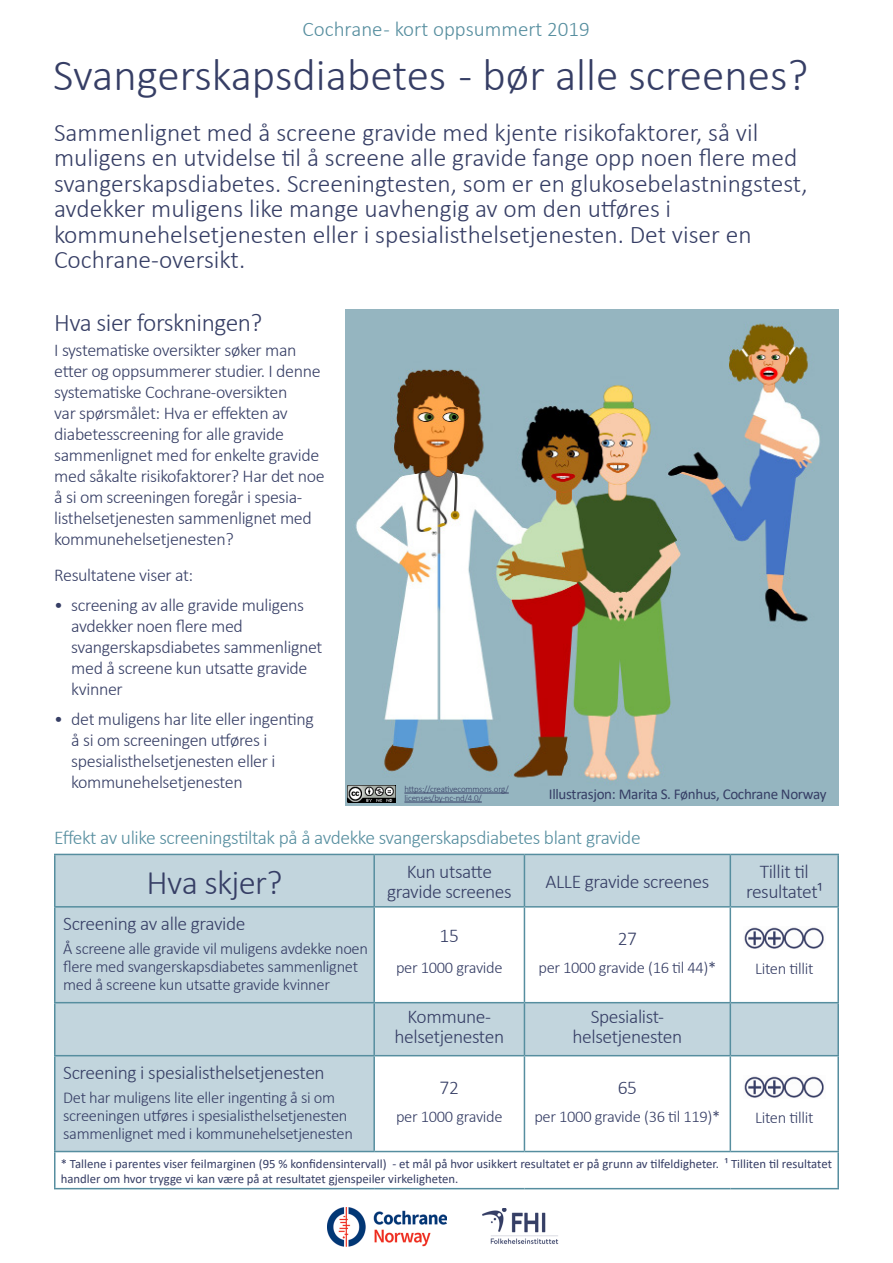
<style>
.page{position:relative;width:893px;height:1263px;background:#fff}
.page>*{position:absolute;margin:0;border:0;box-sizing:border-box;transform-origin:0 0}
.Tittel{font:300 45px "Calibri";color:#363e65}
.Overskrifter{font:300 34.5px "Calibri";letter-spacing:-.02em;color:#363e65}
.Ingress{font:300 25.5px/25.5px "Calibri";color:#363e65}
.Overskrifter-2{font:300 25.5px "Calibri";letter-spacing:-.02em;color:#363e65}
.Topptekst{font:300 21px "Calibri";color:#568e9f}
.Tabelloverskrift_1{font:300 19.5px/19.5px "Calibri";letter-spacing:-.02em;color:#363e65;text-align:center}
.Overskrifter-3{font:300 19.5px "Calibri";letter-spacing:-.02em;color:#568e9f}
.tabelloverskrift_2{font:300 19.5px "Calibri";letter-spacing:-.02em;color:#363e65}
.Store_tall_tabell{font:300 19.5px "Calibri";color:#363e65}
.Matteskt{font:300 18px/21px "Calibri";letter-spacing:-.02em;color:#363e65}
.tabelltekst{font:300 16.5px/18px "Calibri";letter-spacing:-.02em;color:#363e65}
.Tabelltekst_2_for_ta{font:300 16.5px "Calibri";letter-spacing:-.02em;color:#363e65}
.Figurtekst{font:15px "Calibri";letter-spacing:-.02em;color:#363e65}
.Figurtekst-2{font:12.75px/15px "Calibri";color:#363e65}
.tabelltekst-2{font:300 9px "Calibri";letter-spacing:-.02em;color:#363e65}
.s1{font-size:21px}
.s2{font-size:13.5px}
</style>
<div class="page">
<img style="left:327px;top:1207px;width:119px;height:40px">
<img style="left:482px;top:1208px;width:77px;height:36px">
<img style="left:345px;top:309px;width:494px;height:496px">
<img style="left:348px;top:785px;width:48px;height:17px">
<hr style="left:404px;top:793px;width:105px;height:1px;background:#363e65">
<hr style="left:404px;top:802px;width:78px;height:1px;background:#363e65">
<div style="left:56px;top:855px;width:781px;height:51px;background:#c2d5dd"></div>
<svg style="left:56px;top:907px;width:781px;height:281px"></svg>
<hr style="left:524px;top:855px;width:1px;height:51px;background:#568e9f">
<hr style="left:730px;top:855px;width:1px;height:51px;background:#568e9f">
<hr style="left:524px;top:907px;width:1px;height:95px;background:#568e9f">
<hr style="left:730px;top:907px;width:1px;height:95px;background:#568e9f">
<hr style="left:524px;top:1003px;width:1px;height:52px;background:#568e9f">
<hr style="left:730px;top:1003px;width:1px;height:52px;background:#568e9f">
<hr style="left:524px;top:1056px;width:1px;height:95px;background:#568e9f">
<hr style="left:730px;top:1056px;width:1px;height:95px;background:#568e9f">
<hr style="left:374px;top:854px;width:150px;height:1px;background:#568e9f">
<hr style="left:524px;top:854px;width:206px;height:1px;background:#568e9f">
<hr style="left:730px;top:854px;width:109px;height:1px;background:#568e9f">
<hr style="left:837px;top:855px;width:2px;height:51px;background:#568e9f">
<hr style="left:374px;top:906px;width:150px;height:1px;background:#568e9f">
<hr style="left:524px;top:906px;width:206px;height:1px;background:#568e9f">
<hr style="left:730px;top:906px;width:109px;height:1px;background:#568e9f">
<hr style="left:837px;top:907px;width:2px;height:95px;background:#568e9f">
<hr style="left:54px;top:1002px;width:320px;height:1px;background:#568e9f">
<hr style="left:374px;top:1002px;width:150px;height:1px;background:#568e9f">
<hr style="left:524px;top:1002px;width:206px;height:1px;background:#568e9f">
<hr style="left:730px;top:1002px;width:109px;height:1px;background:#568e9f">
<hr style="left:837px;top:1003px;width:2px;height:52px;background:#568e9f">
<hr style="left:54px;top:1055px;width:320px;height:1px;background:#568e9f">
<hr style="left:374px;top:1055px;width:150px;height:1px;background:#568e9f">
<hr style="left:524px;top:1055px;width:206px;height:1px;background:#568e9f">
<hr style="left:730px;top:1055px;width:109px;height:1px;background:#568e9f">
<hr style="left:837px;top:1056px;width:2px;height:95px;background:#568e9f">
<hr style="left:54px;top:854px;width:320px;height:1px;background:#568e9f">
<hr style="left:54px;top:855px;width:2px;height:51px;background:#568e9f">
<hr style="left:373px;top:855px;width:2px;height:51px;background:#568e9f">
<hr style="left:54px;top:906px;width:320px;height:1px;background:#568e9f">
<hr style="left:54px;top:907px;width:2px;height:95px;background:#568e9f">
<hr style="left:373px;top:907px;width:2px;height:95px;background:#568e9f">
<hr style="left:54px;top:1003px;width:2px;height:52px;background:#568e9f">
<hr style="left:373px;top:1003px;width:2px;height:52px;background:#568e9f">
<hr style="left:54px;top:1056px;width:2px;height:95px;background:#568e9f">
<hr style="left:373px;top:1056px;width:2px;height:95px;background:#568e9f">
<hr style="left:54px;top:1151px;width:320px;height:1px;background:#568e9f">
<hr style="left:54px;top:1152px;width:2px;height:36px;background:#568e9f">
<hr style="left:730px;top:1151px;width:109px;height:1px;background:#568e9f">
<hr style="left:837px;top:1152px;width:2px;height:36px;background:#568e9f">
<hr style="left:54px;top:1188px;width:320px;height:1px;background:#568e9f">
<hr style="left:374px;top:1188px;width:150px;height:1px;background:#568e9f">
<hr style="left:524px;top:1188px;width:206px;height:1px;background:#568e9f">
<hr style="left:730px;top:1188px;width:109px;height:1px;background:#568e9f">
<hr style="left:374px;top:1151px;width:150px;height:1px;background:#568e9f">
<hr style="left:524px;top:1151px;width:206px;height:1px;background:#568e9f">
<img style="left:743px;top:927px;width:82px;height:22px">
<img style="left:743px;top:1076px;width:82px;height:22px">
<p class="Topptekst" style="left:303px;top:16px;width:289px">Cochrane - kort oppsummert 2019</p>
<p class="Tittel" style="left:53px;top:47px;width:757px">Svangerskapsdiabetes - bør alle screenes?</p>
<p class="Ingress" style="left:54px;top:119px;width:755px">Sammenlignet med å screene gravide med kjente risikofaktorer, så vil muligens en utvidelse til å screene alle gravide fange opp noen flere med svangerskapsdiabetes. Screeningtesten, som er en glukosebelastningstest, avdekker muligens like mange uavhengig av om den utføres i kommunehelsetjenesten eller i spesialisthelsetjenesten. Det viser en Cochrane-oversikt.</p>
<p class="Overskrifter-2" style="left:54px;top:307px;width:210px">Hva sier forskningen?</p>
<p class="Matteskt" style="left:54px;top:340px;width:272px">I systematiske oversikter søker man etter og oppsummerer studier. I denne systematiske Cochrane-oversikten<br>var spørsmålet: Hva er effekten av diabetesscreening for alle gravide sammenlignet med for enkelte gravide med såkalte risikofaktorer? Har det noe å si om screeningen foregår i spesia&shy;listhelsetjenesten sammenlignet med kommunehelsetjenesten?</p>
<p class="Matteskt" style="left:54px;top:565px;width:141px">Resultatene viser at:</p>
<p class="Matteskt" style="left:71px;top:594px;width:253px;text-indent:-17px">• screening av alle gravide muligens avdekker noen flere med svangerskapsdiabetes sammenlignet med å screene kun utsatte gravide kvinner</p>
<p class="Matteskt" style="left:71px;top:708px;width:244px;text-indent:-17px">• det muligens har lite eller ingenting å si om screeningen utføres i spesialisthelsetjenesten eller i kommunehelsetjenesten</p>
<p class="Overskrifter-3" style="left:54px;top:825px;width:588px">Effekt av ulike screeningstiltak på å avdekke svangerskapsdiabetes blant gravide</p>
<p class="tabelltekst-2" style="left:404px;top:783px;width:106px">https://creativecommons.org/</p>
<p class="tabelltekst-2" style="left:404px;top:792px;width:79px">licenses/by-nc-nd/4.0/</p>
<p class="Figurtekst" style="left:549px;top:784px;width:279px">Illustrasjon: Marita S. Fønhus, Cochrane Norway</p>
<p class="Overskrifter" style="left:147px;top:861px;width:137px">Hva skjer?</p>
<p class="Tabelloverskrift_1" style="left:387px;top:862px;width:126px">Kun utsatte gravide screenes</p>
<p class="Tabelloverskrift_1" style="left:545px;top:871px;width:165px">ALLE gravide screenes</p>
<p class="Tabelloverskrift_1" style="left:746px;top:862px;width:78px">Tillit til resultatet<span class="s1">¹</span></p>
<p class="tabelloverskrift_2" style="left:63px;top:912px;width:184px">Screening av alle gravide</p>
<p class="tabelltekst" style="left:63px;top:939px;width:306px">Å screene alle gravide vil muligens avdekke noen flere med svangerskapsdiabetes sammenlignet med å screene kun utsatte gravide kvinner</p>
<p class="Store_tall_tabell" style="left:440px;top:924px;width:21px">15</p>
<p class="Tabelltekst_2_for_ta" style="left:396px;top:957px;width:108px">per 1000 gravide</p>
<p class="tabelloverskrift_2" style="left:618px;top:927px;width:21px">27</p>
<p class="Tabelltekst_2_for_ta" style="left:538px;top:957px;width:179px">per 1000 gravide (16 til 44)*</p>
<p class="Tabelltekst_2_for_ta" style="left:755px;top:958px;width:60px">Liten tillit</p>
<p class="Tabelloverskrift_1" style="left:407px;top:1007px;width:85px">Kommune-</p>
<p class="Tabelloverskrift_1" style="left:394px;top:1026px;width:111px">helsetjenesten</p>
<p class="Tabelloverskrift_1" style="left:591px;top:1007px;width:75px">Spesialist-</p>
<p class="Tabelloverskrift_1" style="left:573px;top:1026px;width:111px">helsetjenesten</p>
<p class="tabelloverskrift_2" style="left:63px;top:1061px;width:263px">Screening i spesialisthelsetjenesten</p>
<p class="tabelltekst" style="left:63px;top:1088px;width:291px">Det har muligens lite eller ingenting å si om screeningen utføres i spesialisthelsetjenesten sammenlignet med i kommunehelsetjenesten</p>
<p class="tabelloverskrift_2" style="left:440px;top:1076px;width:21px">72</p>
<p class="Tabelltekst_2_for_ta" style="left:396px;top:1106px;width:108px">per 1000 gravide</p>
<p class="tabelloverskrift_2" style="left:618px;top:1076px;width:21px">65</p>
<p class="Tabelltekst_2_for_ta" style="left:534px;top:1106px;width:188px">per 1000 gravide (36 til 119)*</p>
<p class="Tabelltekst_2_for_ta" style="left:755px;top:1107px;width:60px">Liten tillit</p>
<p class="Figurtekst-2" style="left:61px;top:1155px;width:773px">* Tallene i parentes viser feilmarginen (95 % konfidensintervall) - et mål på hvor usikkert resultatet er på grunn av tilfeldigheter. <span class="s2">¹</span> Tilliten til resultatet handler om hvor trygge vi kan være på at resultatet gjenspeiler virkeligheten.</p>
</div>
